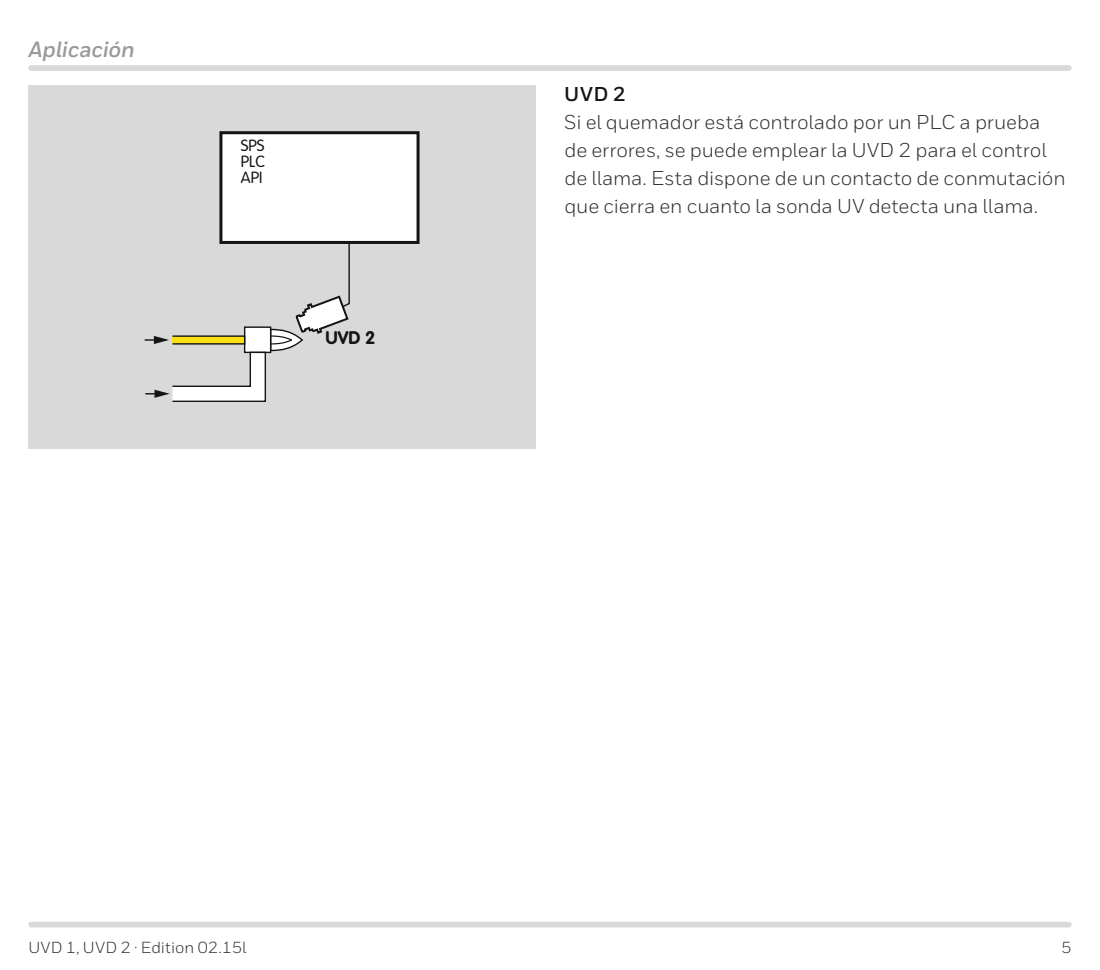
<style>
.page{position:relative;width:1100px;height:970px;background:#fff}
.page>*{position:absolute;margin:0;border:0;box-sizing:border-box;transform-origin:0 0}
.t1{font:italic 700 22px "Honeywell Sans";letter-spacing:-.01em;color:#989999}
.t2{font:20px/28px "Honeywell Sans";letter-spacing:-.005em;color:#313130}
.t3{font:700 20px "Honeywell Sans";color:#141414}
.t4{font:700 18px "VAG Rounded Std";color:#141414}
.t5{font:16px "Honeywell Sans";letter-spacing:.01em;color:#313130}
.t6{font:300 16px/16px "VAG Rounded Std";color:#141414;text-align:justify}
</style>
<div class="page">
<div style="left:31px;top:921px;width:1038px;height:6px;background:#d9d9da"></div>
<div style="left:31px;top:65px;width:1038px;height:6px;background:#d9d9da"></div>
<div style="left:28px;top:85px;width:508px;height:363px;background:#d9d9da"></div>
<div style="left:221px;top:133px;width:197px;height:109px;background:#fff"></div>
<div style="left:219px;top:131px;width:200px;height:113px;border:3px solid #141414"></div>
<svg style="left:145px;top:241px;width:205px;height:161px"></svg>
<p class="t1" style="left:28px;top:36px;width:108px">Aplicación</p>
<p class="t6" style="left:241px;top:138px;width:26px">SPS PLC API</p>
<p class="t4" style="left:325px;top:327px;width:52px">UVD 2</p>
<p class="t3" style="left:564px;top:81px;width:63px">UVD 2</p>
<p class="t2" style="left:564px;top:108px;width:503px">Si el quemador está controlado por un PLC a prueba de errores, se puede emplear la UVD 2 para el control de llama. Esta dispone de un contacto de conmutación que cierra en cuanto la sonda UV detecta una llama.</p>
<p class="t5" style="left:28px;top:937px;width:219px">UVD 1, UVD 2 · Edition 02.15l</p>
<p class="t5" style="left:1061px;top:937px;width:11px">5</p>
</div>
